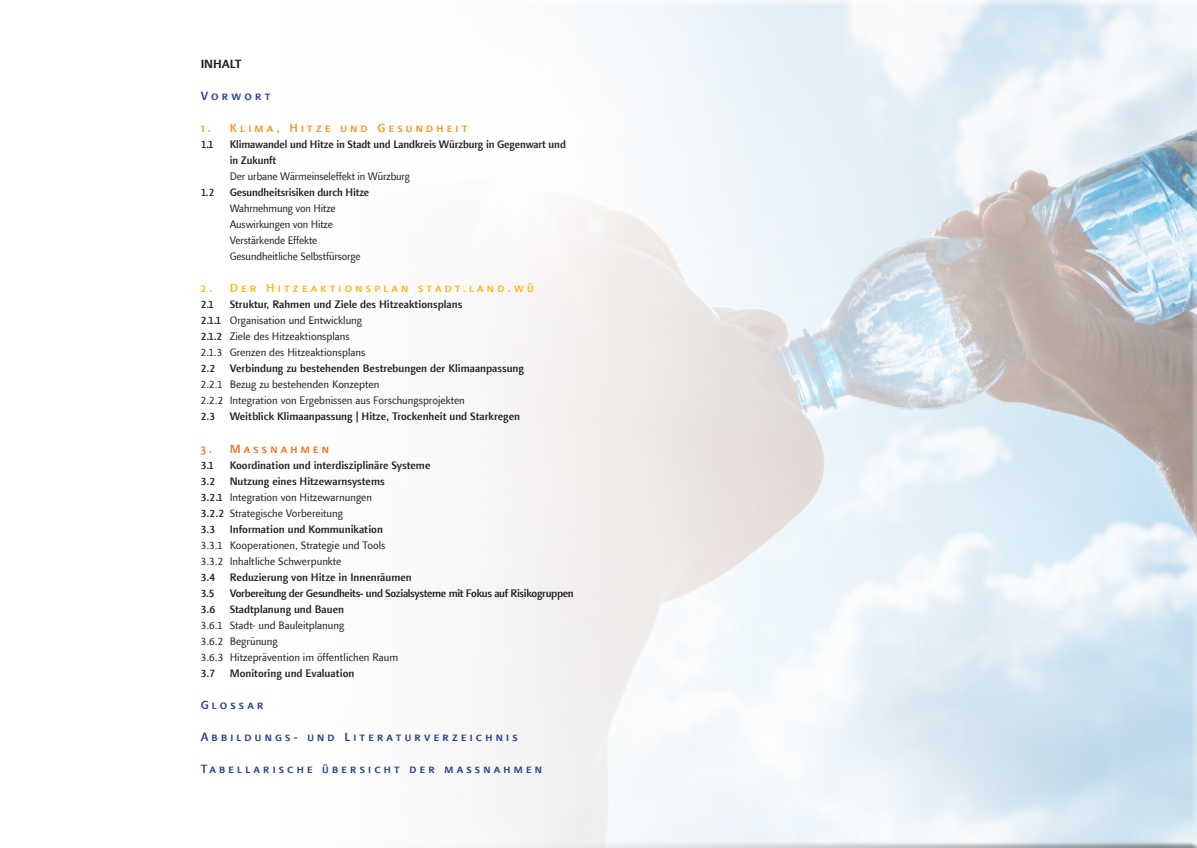
<style>
.page{position:relative;width:1197px;height:848px;background:#fff}
.page>*{position:absolute;margin:0;border:0;box-sizing:border-box;transform-origin:0 0}
.t1{font:500 12px "Finnegan LT Com";letter-spacing:.32em;color:#253f8e}
.t2{font:500 12px "Finnegan LT Com";letter-spacing:.33em;color:#fcb615}
.t3{font:500 12px "Finnegan LT Com";letter-spacing:.295em;color:#253f8e}
.t4{font:500 12px "Finnegan LT Com";letter-spacing:.27em;color:#f7941e}
.t5{font:500 12px "Finnegan LT Com";color:#ea741d}
.t6{font:700 12px "Finnegan LT Com";color:#231f20}
.t7{font:11px "Finnegan LT Com";color:#231f20}
.t8{font:500 11px/16px "Finnegan LT Com";color:#231f20}
.t9{font:500 11px "Finnegan LT Com";letter-spacing:-.03em;color:#231f20}
.s1{font-weight:500}
</style>
<div class="page">
<div style="left:245px;top:0;width:951px;height:848px;background:#231f20;opacity:.75"></div>
<p class="t6" style="left:201px;top:57px;width:42px">INHALT</p>
<p class="t1" style="left:201px;top:89px;width:70px">Vorwort</p>
<p class="t4" style="left:201px;top:121px;width:266px">1. Klima, Hitze und Gesundheit</p>
<p class="t8" style="left:201px;top:137px;width:15px">1.1</p>
<p class="t8" style="left:230px;top:137px;width:337px">Klimawandel und Hitze in Stadt und Landkreis Würzburg in Gegenwart und in Zukunft</p>
<p class="t7" style="left:230px;top:170px;width:182px">Der urbane Wärmeinseleffekt in Würzburg</p>
<p class="t8" style="left:201px;top:185px;width:15px">1.2</p>
<p class="t8" style="left:230px;top:185px;width:141px">Gesundheitsrisiken durch Hitze</p>
<p class="t7" style="left:230px;top:202px;width:107px">Wahrnehmung von Hitze</p>
<p class="t7" style="left:230px;top:218px;width:105px">Auswirkungen von Hitze</p>
<p class="t7" style="left:230px;top:234px;width:89px">Verstärkende Effekte</p>
<p class="t7" style="left:230px;top:250px;width:132px">Gesundheitliche Selbstfürsorge</p>
<p class="t2" style="left:201px;top:281px;width:334px">2. Der Hitzeaktionsplan stadt.land.wü</p>
<p class="t8" style="left:201px;top:297px;width:15px">2.1</p>
<p class="t8" style="left:230px;top:297px;width:234px">Struktur, Rahmen und Ziele des Hitzeaktionsplans</p>
<p class="t7" style="left:201px;top:314px;width:163px"><span class="s1">2.1.1</span> Organisation und Entwicklung</p>
<p class="t7" style="left:201px;top:330px;width:151px"><span class="s1">2.1.2</span> Ziele des Hitzeaktionsplans</p>
<p class="t7" style="left:201px;top:346px;width:166px">2.1.3 Grenzen des Hitzeaktionsplans</p>
<p class="t8" style="left:201px;top:361px;width:16px">2.2</p>
<p class="t8" style="left:230px;top:361px;width:296px">Verbindung zu bestehenden Bestrebungen der Klimaanpassung</p>
<p class="t7" style="left:201px;top:378px;width:180px">2.2.1 Bezug zu bestehenden Konzepten</p>
<p class="t7" style="left:201px;top:394px;width:266px">2.2.2 Integration von Ergebnissen aus Forschungsprojekten</p>
<p class="t8" style="left:201px;top:409px;width:16px">2.3</p>
<p class="t8" style="left:230px;top:409px;width:292px">Weitblick Klimaanpassung | Hitze, Trockenheit und Starkregen</p>
<p class="t5" style="left:201px;top:441px;width:130px">3. Massnahmen</p>
<p class="t8" style="left:201px;top:457px;width:15px">3.1</p>
<p class="t8" style="left:230px;top:457px;width:202px">Koordination und interdisziplinäre Systeme</p>
<p class="t8" style="left:201px;top:473px;width:16px">3.2</p>
<p class="t8" style="left:230px;top:473px;width:156px">Nutzung eines Hitzewarnsystems</p>
<p class="t7" style="left:201px;top:490px;width:173px"><span class="s1">3.2.1</span> Integration von Hitzewarnungen</p>
<p class="t7" style="left:201px;top:506px;width:144px"><span class="s1">3.2.2</span> Strategische Vorbereitung</p>
<p class="t8" style="left:201px;top:521px;width:16px">3.3</p>
<p class="t8" style="left:230px;top:521px;width:155px">Information und Kommunikation</p>
<p class="t7" style="left:201px;top:538px;width:186px">3.3.1 Kooperationen, Strategie und Tools</p>
<p class="t7" style="left:201px;top:554px;width:142px">3.3.2 Inhaltliche Schwerpunkte</p>
<p class="t8" style="left:201px;top:569px;width:16px">3.4</p>
<p class="t8" style="left:230px;top:569px;width:184px">Reduzierung von Hitze in Innenräumen</p>
<p class="t8" style="left:201px;top:585px;width:16px">3.5</p>
<p class="t9" style="left:230px;top:586px;width:345px">Vorbereitung der Gesundheits- und Sozialsysteme mit Fokus auf Risikogruppen</p>
<p class="t8" style="left:201px;top:601px;width:16px">3.6</p>
<p class="t8" style="left:230px;top:601px;width:116px">Stadtplanung und Bauen</p>
<p class="t7" style="left:201px;top:618px;width:145px">3.6.1 Stadt- und Bauleitplanung</p>
<p class="t7" style="left:201px;top:634px;width:79px">3.6.2 Begrünung</p>
<p class="t7" style="left:201px;top:650px;width:199px">3.6.3 Hitzeprävention im öffentlichen Raum</p>
<p class="t8" style="left:201px;top:665px;width:16px">3.7</p>
<p class="t8" style="left:230px;top:665px;width:126px">Monitoring und Evaluation</p>
<p class="t1" style="left:201px;top:697px;width:64px">Glossar</p>
<p class="t3" style="left:201px;top:729px;width:318px">Abbildungs- und Literaturverzeichnis</p>
<p class="t1" style="left:201px;top:761px;width:343px">Tabellarische übersicht der massnahmen</p>
</div>
